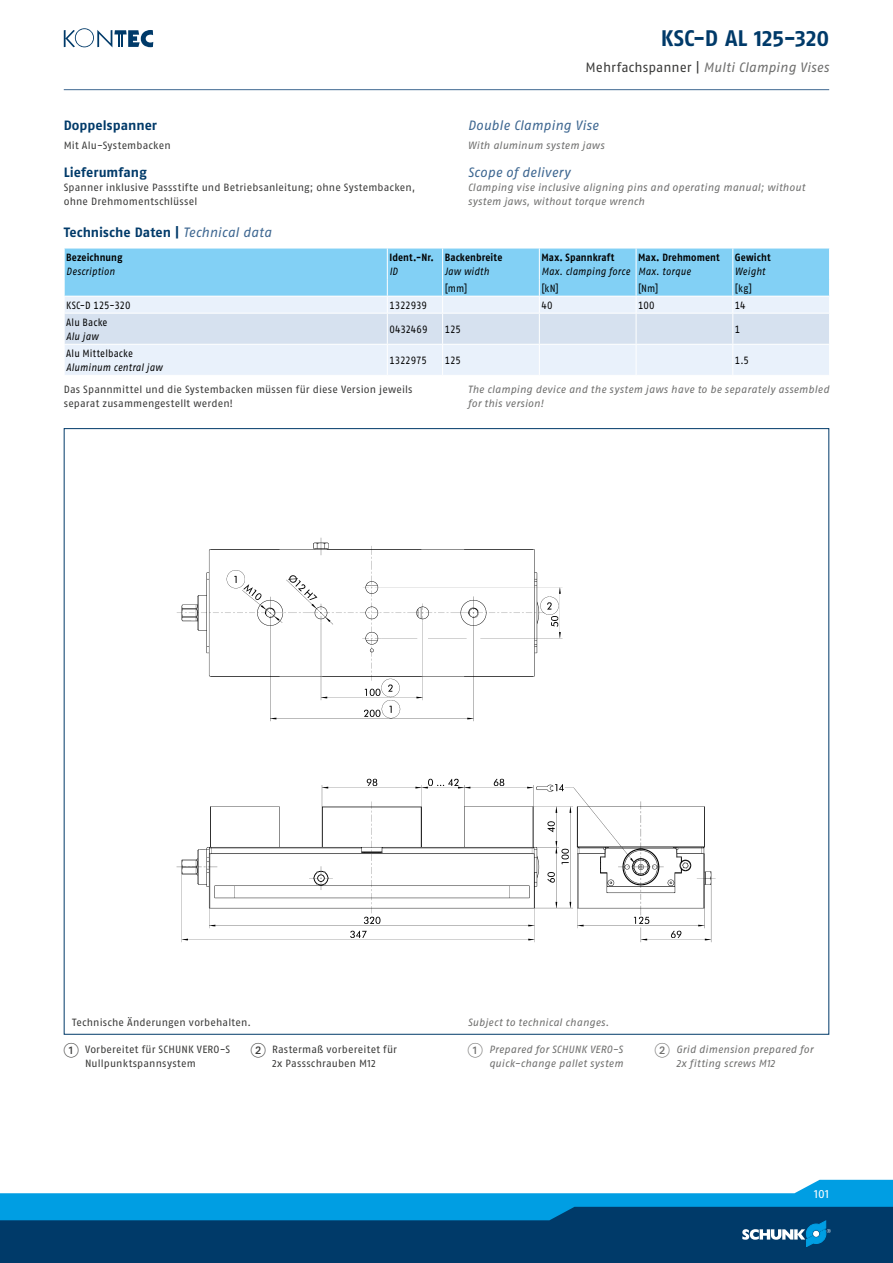
<style>
.page{position:relative;width:893px;height:1263px;background:#fff}
.page>*{position:absolute;margin:0;border:0;box-sizing:border-box;transform-origin:0 0}
.t1{font:700 22.5px "SCHUNK Fago Pro";color:#003a69}
.t2{font:700 13.5px "SCHUNK Fago Pro";letter-spacing:.005em;color:#003a69}
.t3{font:italic 13.5px "SCHUNK Fago Pro";letter-spacing:.005em;color:#6f6f6e}
.t4{font:italic 13.5px "SCHUNK Fago Pro";letter-spacing:.005em;color:#3e6791}
.t5{font:12px "SCHUNK Fago Pro";color:#fff}
.t6{font:10.5px/14.2px "SCHUNK Fago Pro";letter-spacing:.015em;color:#3b3b3a}
.t7{font:italic 10.5px/14.2px "SCHUNK Fago Pro";letter-spacing:.015em;color:#6f6f6e}
.t8{font:italic 10.5px "SCHUNK Fago Pro";letter-spacing:.015em;color:#000;scale:.9 1}
.t9{font:10.5px "SCHUNK Fago Pro";letter-spacing:.005em;color:#000;scale:.9 1}
.t10{font:700 10.5px "SCHUNK Fago Pro";letter-spacing:.01em;color:#000;scale:.9 1}
.t11{font:10.5px "SCHUNK Fago Pro";letter-spacing:-.015em;color:#000;scale:.9 1}
.s1{font-style:normal;color:#3b3b3a}
.s2{font-weight:400;font-style:italic;color:#3e6791}
.s3{font-family:"Deco Numbers LH Circle";font-size:15px}
.s4{font-family:"Deco Numbers LH Circle";font-style:normal;font-size:15px}
</style>
<div class="page">
<div style="left:0;top:1202px;width:893px;height:61px;background:#003a69"></div>
<svg style="left:0;top:1180px;width:893px;height:67px"></svg>
<svg style="left:64px;top:28px;width:89px;height:19px"></svg>
<hr style="left:64px;top:89px;width:765px;height:1px;background:#3e6791">
<div style="left:65px;top:345px;width:764px;height:30px;background:#e9f1fb"></div>
<svg style="left:64px;top:248px;width:766px;height:96px;background:#b0dcf4"></svg>
<hr style="left:64px;top:313px;width:323px;height:1px;background:#fff">
<hr style="left:64px;top:313px;width:1px;height:31px;background:#fff">
<hr style="left:387px;top:313px;width:56px;height:1px;background:#fff">
<hr style="left:387px;top:313px;width:1px;height:31px;background:#fff">
<hr style="left:443px;top:313px;width:96px;height:1px;background:#fff">
<hr style="left:442px;top:313px;width:1px;height:31px;background:#fff">
<hr style="left:539px;top:313px;width:97px;height:1px;background:#fff">
<hr style="left:539px;top:313px;width:1px;height:31px;background:#fff">
<hr style="left:636px;top:313px;width:97px;height:1px;background:#fff">
<hr style="left:636px;top:313px;width:1px;height:31px;background:#fff">
<hr style="left:733px;top:313px;width:97px;height:1px;background:#fff">
<hr style="left:732px;top:313px;width:1px;height:31px;background:#fff">
<hr style="left:829px;top:313px;width:1px;height:31px;background:#fff">
<hr style="left:387px;top:345px;width:1px;height:30px;background:#fff">
<hr style="left:442px;top:345px;width:1px;height:30px;background:#fff">
<hr style="left:539px;top:345px;width:1px;height:30px;background:#fff">
<hr style="left:636px;top:345px;width:1px;height:30px;background:#fff">
<hr style="left:732px;top:345px;width:1px;height:30px;background:#fff">
<img style="left:176px;top:537px;width:540px;height:406px">
<h1 class="t1" style="left:661px;top:24px;width:170px">KSC-D AL 125-320</h1>
<p class="t3" style="left:586px;top:60px;width:245px"><span class="s1">Mehrfachspanner |</span> Multi Clamping Vises</p>
<p class="t2" style="left:64px;top:117px;width:95px">Doppelspanner</p>
<p class="t4" style="left:468px;top:117px;width:132px">Double Clamping Vise</p>
<p class="t6" style="left:64px;top:138px;width:108px">Mit Alu-Systembacken</p>
<p class="t7" style="left:468px;top:138px;width:138px">With aluminum system jaws</p>
<p class="t2" style="left:64px;top:164px;width:84px">Lieferumfang</p>
<p class="t6" style="left:64px;top:180px;width:353px">Spanner inklusive Passstifte und Betriebsanleitung; ohne Systembacken, ohne Drehmomentschlüssel</p>
<p class="t4" style="left:468px;top:164px;width:104px">Scope of delivery</p>
<p class="t7" style="left:468px;top:180px;width:339px">Clamping vise inclusive aligning pins and operating manual; without system jaws, without torque wrench</p>
<p class="t2" style="left:64px;top:224px;width:209px">Technische Daten | <span class="s2">Technical data</span></p>
<p class="t10" style="left:66px;top:251px;width:64px">Bezeichnung</p>
<p class="t8" style="left:66px;top:265px;width:56px">Description</p>
<p class="t10" style="left:389px;top:251px;width:51px">Ident.-Nr.</p>
<p class="t8" style="left:389px;top:265px;width:11px">ID</p>
<p class="t10" style="left:445px;top:251px;width:66px">Backenbreite</p>
<p class="t8" style="left:445px;top:265px;width:51px">Jaw width</p>
<p class="t10" style="left:541px;top:251px;width:83px">Max. Spannkraft</p>
<p class="t8" style="left:541px;top:265px;width:100px">Max. clamping force</p>
<p class="t10" style="left:638px;top:251px;width:92px">Max. Drehmoment</p>
<p class="t8" style="left:638px;top:265px;width:60px">Max. torque</p>
<p class="t10" style="left:735px;top:251px;width:41px">Gewicht</p>
<p class="t8" style="left:735px;top:265px;width:35px">Weight</p>
<p class="t9" style="left:445px;top:282px;width:27px">[mm]</p>
<p class="t9" style="left:541px;top:282px;width:21px">[kN]</p>
<p class="t9" style="left:638px;top:282px;width:24px">[Nm]</p>
<p class="t9" style="left:735px;top:282px;width:21px">[kg]</p>
<p class="t9" style="left:66px;top:299px;width:73px">KSC-D 125-320</p>
<p class="t11" style="left:389px;top:299px;width:43px">1322939</p>
<p class="t9" style="left:541px;top:299px;width:14px">40</p>
<p class="t9" style="left:638px;top:299px;width:20px">100</p>
<p class="t9" style="left:735px;top:299px;width:14px">14</p>
<p class="t9" style="left:66px;top:316px;width:47px">Alu Backe</p>
<p class="t8" style="left:66px;top:330px;width:37px">Alu jaw</p>
<p class="t9" style="left:389px;top:323px;width:44px">0432469</p>
<p class="t9" style="left:445px;top:323px;width:19px">125</p>
<p class="t9" style="left:735px;top:323px;width:8px">1</p>
<p class="t9" style="left:66px;top:347px;width:76px">Alu Mittelbacke</p>
<p class="t8" style="left:66px;top:361px;width:108px">Aluminum central jaw</p>
<p class="t11" style="left:389px;top:354px;width:43px">1322975</p>
<p class="t9" style="left:445px;top:354px;width:19px">125</p>
<p class="t9" style="left:735px;top:354px;width:17px">1.5</p>
<p class="t6" style="left:64px;top:382px;width:350px">Das Spannmittel und die Systembacken müssen für diese Version jeweils separat zusammengestellt werden!</p>
<p class="t7" style="left:468px;top:382px;width:363px">The clamping device and the system jaws have to be separately assembled for this version!</p>
<p class="t6" style="left:72px;top:1015px;width:180px">Technische Änderungen vorbehalten.</p>
<p class="t7" style="left:468px;top:1015px;width:143px">Subject to technical changes.</p>
<p class="t6" style="left:85px;top:1042px;width:147px;text-indent:-21px"><span class="s3">1</span> Vorbereitet für SCHUNK VERO-S<br>Nullpunktspannsystem</p>
<p class="t6" style="left:251px;top:1042px;width:148px;text-align:center"><span class="s3">2</span> Rastermaß vorbereitet für<br>2x Passschrauben M12</p>
<p class="t7" style="left:468px;top:1042px;width:157px;text-align:right"><span class="s4">1</span> Prepared for SCHUNK VERO-S quick-change pallet system</p>
<p class="t7" style="left:676px;top:1042px;width:139px;text-indent:-21px"><span class="s4">2</span> Grid dimension prepared for<br>2x fitting screws M12</p>
<p class="t5" style="left:814px;top:1186px;width:17px">101</p>
</div>
